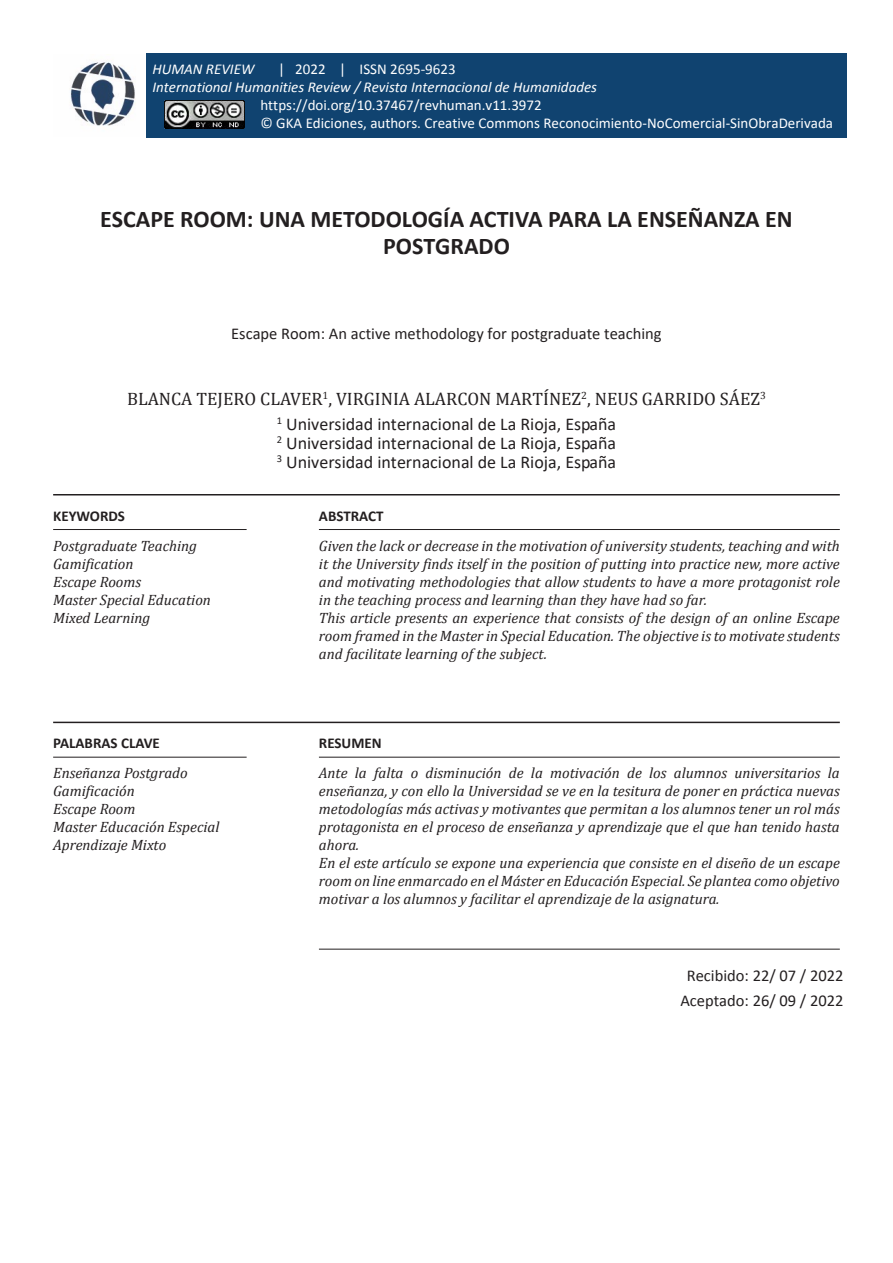
<style>
.page{position:relative;width:893px;height:1263px;background:#fff}
.page>*{position:absolute;margin:0;border:0;box-sizing:border-box;transform-origin:0 0}
.Autor{font:700 24px/27px "Calibri";color:#231f20;text-align:center}
.Autor-2{font:18px/24.5px "Cambria";color:#231f20;text-align:center}
.Autor-3{font:18px/19px "Calibri";color:#231f20}
.Autor-4{font:16.5px "Calibri";color:#231f20}
.DATE-HOME{font:16.5px/24.6px "Calibri";color:#231f20;text-align:center}
.CONTENT-HOME{font:italic 15px/18px "Cambria";color:#231f20;text-align:justify}
.t1{font:15px "Calibri";color:#fff}
.t2{font:italic 15px "Calibri";color:#fff}
.WORDS-HOME{font:700 15px "Calibri";color:#231f20}
.s1{font-family:"Calibri"}
</style>
<div class="page">
<hr style="left:53px;top:494px;width:787px;height:1px;background:#231f20">
<hr style="left:53px;top:722px;width:787px;height:1px;background:#231f20">
<hr style="left:53px;top:529px;width:194px;height:1px;background:#231f20">
<hr style="left:53px;top:757px;width:194px;height:1px;background:#231f20">
<hr style="left:319px;top:529px;width:521px;height:1px;background:#231f20">
<hr style="left:319px;top:757px;width:521px;height:1px;background:#231f20">
<hr style="left:319px;top:949px;width:521px;height:1px;background:#231f20">
<img style="left:70px;top:62px;width:66px;height:64px">
<div style="left:147px;top:53px;width:700px;height:85px;background:#104370"></div>
<img style="left:165px;top:101px;width:79px;height:28px">
<p class="t2" style="left:152px;top:60px;width:103px">HUMAN REVIEW</p>
<p class="t1" style="left:278px;top:60px;width:179px">| 2022 | ISSN 2695-9623</p>
<p class="t2" style="left:152px;top:78px;width:446px">International Humanities Review / Revista Internacional de Humanidades</p>
<p class="t1" style="left:260px;top:96px;width:283px">https://doi.org/10.37467/revhuman.v11.3972</p>
<p class="t1" style="left:260px;top:113px;width:574px">© GKA Ediciones, authors. Creative Commons Reconocimiento-NoComercial-SinObraDerivada</p>
<p class="Autor" style="left:100px;top:205px;width:694px">ESCAPE ROOM: UNA METODOLOGÍA ACTIVA PARA LA ENSEÑANZA EN<br>POSTGRADO</p>
<p class="Autor-4" style="left:231px;top:322px;width:432px">Escape Room: An active methodology for postgraduate teaching</p>
<p class="Autor-2" style="left:127px;top:387px;width:640px">BLANCA TEJERO CLAVER<sup>1</sup>, VIRGINIA ALARCON MARTÍNEZ<sup>2</sup>, NEUS GARRIDO SÁEZ<sup>3<br></sup><sup>1</sup> <span class="s1">Universidad internacional de La Rioja, España</span></p>
<p class="Autor-3" style="left:277px;top:433px;width:341px"><sup>2</sup> Universidad internacional de La Rioja, España<br><sup>3</sup> Universidad internacional de La Rioja, España</p>
<p class="WORDS-HOME" style="left:53px;top:505px;width:73px">KEYWORDS</p>
<p class="CONTENT-HOME" style="left:53px;top:536px;width:145px">Postgraduate Teaching<br>Gamification</p>
<p class="CONTENT-HOME" style="left:53px;top:572px;width:90px">Escape Rooms</p>
<p class="CONTENT-HOME" style="left:53px;top:590px;width:159px">Master Special Education</p>
<p class="CONTENT-HOME" style="left:53px;top:608px;width:99px">Mixed Learning</p>
<p class="WORDS-HOME" style="left:53px;top:733px;width:108px">PALABRAS CLAVE</p>
<p class="CONTENT-HOME" style="left:53px;top:763px;width:136px">Enseñanza Postgrado</p>
<p class="CONTENT-HOME" style="left:53px;top:781px;width:83px">Gamificación</p>
<p class="CONTENT-HOME" style="left:53px;top:799px;width:84px">Escape Room</p>
<p class="CONTENT-HOME" style="left:53px;top:817px;width:168px">Master Educación Especial</p>
<p class="CONTENT-HOME" style="left:53px;top:835px;width:115px">Aprendizaje Mixto</p>
<p class="WORDS-HOME" style="left:319px;top:505px;width:66px">ABSTRACT</p>
<p class="CONTENT-HOME" style="left:319px;top:536px;width:522px">Given the lack or decrease in the motivation of university students, teaching and with it the University finds itself in the position of putting into practice new, more active and motivating methodologies that allow students to have a more protagonist role in the teaching process and learning than they have had so far.</p>
<p class="CONTENT-HOME" style="left:319px;top:608px;width:522px">This article presents an experience that consists of the design of an online Escape room framed in the Master in Special Education. The objective is to motivate students and facilitate learning of the subject.</p>
<p class="WORDS-HOME" style="left:319px;top:733px;width:64px">RESUMEN</p>
<p class="CONTENT-HOME" style="left:319px;top:763px;width:522px">Ante la falta o disminución de la motivación de los alumnos universitarios la enseñanza, y con ello la Universidad se ve en la tesitura de poner en práctica nuevas metodologías más activas y motivantes que permitan a los alumnos tener un rol más protagonista en el proceso de enseñanza y aprendizaje que el que han tenido hasta ahora.</p>
<p class="CONTENT-HOME" style="left:319px;top:853px;width:522px">En el este artículo se expone una experiencia que consiste en el diseño de un escape room on line enmarcado en el Máster en Educación Especial. Se plantea como objetivo motivar a los alumnos y facilitar el aprendizaje de la asignatura.</p>
<p class="DATE-HOME" style="left:680px;top:963px;width:165px">Recibido: 22/ 07 / 2022<br>Aceptado: 26/ 09 / 2022</p>
</div>
